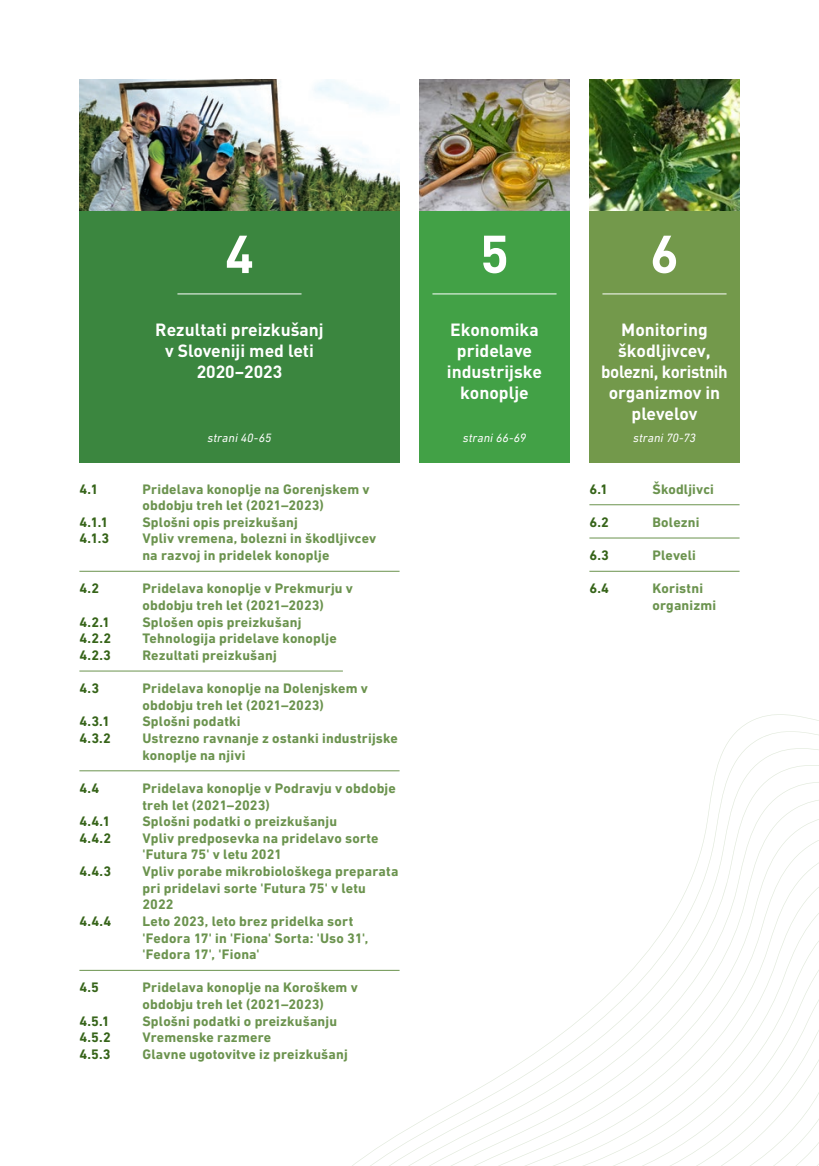
<style>
.page{position:relative;width:819px;height:1166px;background:#fff}
.page>*{position:absolute;margin:0;border:0;box-sizing:border-box;transform-origin:0 0}
.t1{font:700 52.5px "DIN Pro";color:#fff}
.t2{font:700 17.5px/21px "DIN Pro";color:#fff;text-align:center}
.t3{font:700 14px/16.6px "DIN Next LT Pro";letter-spacing:.015em;color:#6b934e}
.t4{font:700 14px "DIN Next LT Pro";color:#366419}
.t5{font:italic 12.25px "DIN Next LT Pro";letter-spacing:.01em;color:#fff}
</style>
<div class="page">
<div style="left:79px;top:210px;width:320px;height:252px;background:#3b863f"></div>
<div style="left:419px;top:210px;width:150px;height:252px;background:#42a146"></div>
<svg style="left:243px;top:432px;width:576px;height:734px"></svg>
<hr style="left:177px;top:294px;width:124px;height:1px;background:#fff">
<hr style="left:432px;top:294px;width:124px;height:1px;background:#fff">
<hr style="left:79px;top:571px;width:320px;height:1px;background:#6b934e">
<hr style="left:79px;top:671px;width:264px;height:1px;background:#6b934e">
<hr style="left:79px;top:770px;width:320px;height:1px;background:#6b934e">
<hr style="left:79px;top:970px;width:320px;height:1px;background:#6b934e">
<div style="left:589px;top:210px;width:150px;height:252px;background:#73994b"></div>
<hr style="left:602px;top:294px;width:124px;height:1px;background:#fff">
<img style="left:589px;top:79px;width:150px;height:131px">
<hr style="left:589px;top:504px;width:150px;height:1px;background:#6b934e">
<hr style="left:589px;top:538px;width:150px;height:1px;background:#6b934e">
<hr style="left:589px;top:571px;width:150px;height:1px;background:#6b934e">
<img style="left:79px;top:79px;width:320px;height:131px">
<img style="left:419px;top:79px;width:150px;height:131px">
<p class="t1" style="left:225px;top:218px;width:30px">4</p>
<p class="t2" style="left:155px;top:318px;width:170px">Rezultati preizkušanj v Sloveniji med leti<br>2020–2023</p>
<p class="t1" style="left:480px;top:218px;width:30px">5</p>
<p class="t2" style="left:447px;top:318px;width:97px">Ekonomika pridelave industrijske konoplje</p>
<p class="t1" style="left:650px;top:218px;width:30px">6</p>
<p class="t2" style="left:601px;top:318px;width:128px">Monitoring škodljivcev, bolezni, koristnih organizmov in plevelov</p>
<p class="t5" style="left:207px;top:431px;width:65px">strani 40-65</p>
<p class="t5" style="left:462px;top:431px;width:65px">strani 66-69</p>
<p class="t5" style="left:633px;top:431px;width:64px">strani 70-73</p>
<p class="t4" style="left:79px;top:481px;width:20px">4.1</p>
<p class="t3" style="left:142px;top:480px;width:229px">Pridelava konoplje na Gorenjskem v obdobju treh let (2021–2023)</p>
<p class="t4" style="left:79px;top:514px;width:30px">4.1.1</p>
<p class="t3" style="left:142px;top:514px;width:157px">Splošni opis preizkušanj</p>
<p class="t4" style="left:79px;top:530px;width:31px">4.1.3</p>
<p class="t3" style="left:142px;top:530px;width:235px">Vpliv vremena, bolezni in škodljivcev na razvoj in pridelek konoplje</p>
<p class="t4" style="left:79px;top:580px;width:21px">4.2</p>
<p class="t3" style="left:142px;top:580px;width:212px">Pridelava konoplje v Prekmurju v obdobju treh let (2021–2023)</p>
<p class="t4" style="left:79px;top:614px;width:32px">4.2.1</p>
<p class="t3" style="left:142px;top:613px;width:160px">Splošen opis preizkušanj</p>
<p class="t4" style="left:79px;top:630px;width:33px">4.2.2</p>
<p class="t3" style="left:142px;top:630px;width:196px">Tehnologija pridelave konoplje</p>
<p class="t4" style="left:79px;top:647px;width:33px">4.2.3</p>
<p class="t3" style="left:142px;top:647px;width:136px">Rezultati preizkušanj</p>
<p class="t4" style="left:79px;top:680px;width:21px">4.3</p>
<p class="t3" style="left:142px;top:680px;width:227px">Pridelava konoplje na Dolenjskem v obdobju treh let (2021–2023)</p>
<p class="t4" style="left:79px;top:713px;width:32px">4.3.1</p>
<p class="t3" style="left:142px;top:713px;width:100px">Splošni podatki</p>
<p class="t4" style="left:79px;top:730px;width:33px">4.3.2</p>
<p class="t3" style="left:142px;top:730px;width:257px">Ustrezno ravnanje z ostanki industrijske konoplje na njivi</p>
<p class="t4" style="left:79px;top:780px;width:21px">4.4</p>
<p class="t3" style="left:142px;top:780px;width:255px">Pridelava konoplje v Podravju v obdobje treh let (2021–2023)</p>
<p class="t4" style="left:79px;top:813px;width:32px">4.4.1</p>
<p class="t3" style="left:142px;top:813px;width:196px">Splošni podatki o preizkušanju</p>
<p class="t4" style="left:79px;top:830px;width:33px">4.4.2</p>
<p class="t3" style="left:142px;top:830px;width:238px">Vpliv predposevka na pridelavo sorte 'Futura 75' v letu 2021</p>
<p class="t4" style="left:79px;top:863px;width:33px">4.4.3</p>
<p class="t3" style="left:142px;top:863px;width:257px">Vpliv porabe mikrobiološkega preparata pri pridelavi sorte 'Futura 75' v letu<br>2022</p>
<p class="t4" style="left:79px;top:913px;width:33px">4.4.4</p>
<p class="t3" style="left:142px;top:913px;width:227px">Leto 2023, leto brez pridelka sort 'Fedora 17' in 'Fiona' Sorta: 'Uso 31', 'Fedora 17', 'Fiona'</p>
<p class="t4" style="left:79px;top:979px;width:21px">4.5</p>
<p class="t3" style="left:142px;top:979px;width:217px">Pridelava konoplje na Koroškem v obdobju treh let (2021–2023)</p>
<p class="t4" style="left:79px;top:1013px;width:32px">4.5.1</p>
<p class="t3" style="left:142px;top:1012px;width:196px">Splošni podatki o preizkušanju</p>
<p class="t4" style="left:79px;top:1029px;width:33px">4.5.2</p>
<p class="t3" style="left:142px;top:1029px;width:130px">Vremenske razmere</p>
<p class="t4" style="left:79px;top:1046px;width:33px">4.5.3</p>
<p class="t3" style="left:142px;top:1046px;width:207px">Glavne ugotovitve iz preizkušanj</p>
<p class="t4" style="left:589px;top:481px;width:20px">6.1</p>
<p class="t3" style="left:652px;top:480px;width:63px">Škodljivci</p>
<p class="t4" style="left:589px;top:514px;width:21px">6.2</p>
<p class="t3" style="left:652px;top:514px;width:49px">Bolezni</p>
<p class="t4" style="left:589px;top:547px;width:21px">6.3</p>
<p class="t3" style="left:652px;top:547px;width:45px">Pleveli</p>
<p class="t4" style="left:589px;top:580px;width:21px">6.4</p>
<p class="t3" style="left:652px;top:580px;width:65px">Koristni organizmi</p>
</div>
